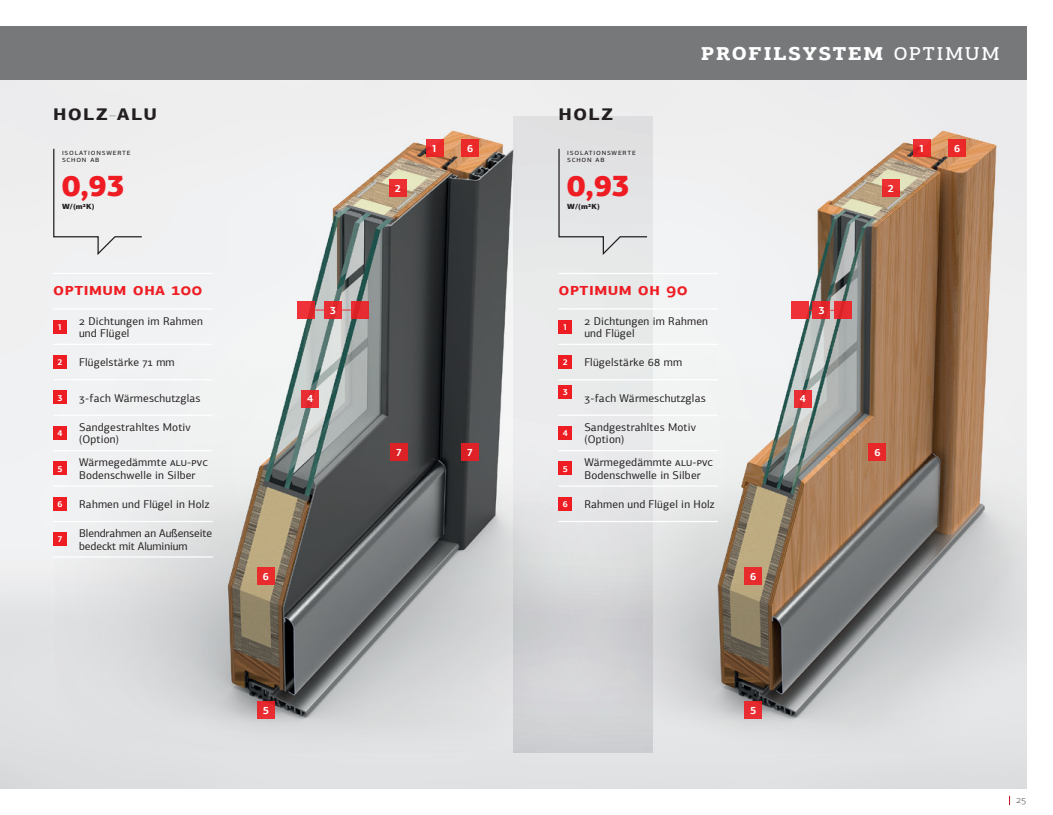
<style>
.page{position:relative;width:1053px;height:815px;background:#fff}
.page>*{position:absolute;margin:0;border:0;box-sizing:border-box;transform-origin:0 0}
.t1{font:900 30px "PF Agora Sans Pro";color:#ee1d23}
.t2{font:700 25px "PF Agora Slab Pro";letter-spacing:.05em;color:#fff}
.t3{font:700 22.5px "PF Agora Sans Pro";color:#231f20}
.t4{font:700 17.5px "PF Agora Sans Pro";color:#ee1d23}
.t5{font:11.25px/12.5px "PF Agora Sans Pro";letter-spacing:.015em;color:#231f20}
.t6{font:11.25px/12.5px "PF Agora Sans Pro";letter-spacing:-.005em;color:#231f20}
.t7{font:700 10.5px "PF Agora Sans Pro";color:#fff}
.t8{font:300 10px "PF Agora Sans Pro";color:#57585a}
.t9{font:700 8.62px "PF Agora Sans Pro";color:#fff}
.t10{font:8.12px/7.5px "PF Agora Sans Pro";color:#231f20}
.t11{font:900 7.5px "PF Agora Sans Pro";color:#231f20}
.s1{font-weight:400}
.s2{font-size:15px;color:#bcbdc0}
</style>
<div class="page">
<img style="left:0;top:80px;width:1026px;height:708px">
<img style="left:651px;top:116px;width:375px;height:636px">
<img style="left:56px;top:116px;width:595px;height:636px">
<div style="left:390px;top:443px;width:17px;height:18px;background:#dd2227"></div>
<div style="left:461px;top:443px;width:17px;height:18px;background:#de2228"></div>
<div style="left:257px;top:701px;width:18px;height:18px;background:#e62b30"></div>
<div style="left:257px;top:567px;width:18px;height:18px;background:#e82b2c"></div>
<div style="left:301px;top:390px;width:18px;height:17px;background:#e92e33"></div>
<div style="left:389px;top:179px;width:17px;height:18px;background:#e92b2d"></div>
<svg style="left:426px;top:140px;width:17px;height:17px"></svg>
<div style="left:461px;top:140px;width:18px;height:17px;background:#eb2929"></div>
<div style="left:868px;top:443px;width:18px;height:18px;background:#e72729"></div>
<div style="left:794px;top:390px;width:17px;height:17px;background:#ea2f34"></div>
<div style="left:882px;top:179px;width:17px;height:18px;background:#ea2e2f"></div>
<svg style="left:912px;top:140px;width:18px;height:17px"></svg>
<div style="left:948px;top:140px;width:18px;height:17px;background:#eb2929"></div>
<div style="left:744px;top:701px;width:18px;height:18px;background:#e72c31"></div>
<div style="left:744px;top:567px;width:18px;height:18px;background:#e82b2c"></div>
<div style="left:53px;top:148px;width:90px;height:109px;background:#efeff0"></div>
<div style="left:557px;top:148px;width:91px;height:109px;background:#e1e3e5"></div>
<svg style="left:297px;top:301px;width:18px;height:18px"></svg>
<div style="left:324px;top:301px;width:18px;height:18px;background:#e92e33"></div>
<svg style="left:350px;top:301px;width:18px;height:18px"></svg>
<div style="left:791px;top:301px;width:18px;height:18px;background:#ee3238"></div>
<svg style="left:812px;top:301px;width:18px;height:18px"></svg>
<svg style="left:833px;top:301px;width:18px;height:18px"></svg>
<img style="left:0;top:116px;width:1px;height:636px">
<div style="left:0;top:27px;width:1026px;height:53px;background:#76787a"></div>
<svg style="left:558px;top:273px;width:17px;height:1px"></svg>
<hr style="left:575px;top:273px;width:143px;height:1px;background:#fff">
<svg style="left:558px;top:308px;width:17px;height:2px"></svg>
<hr style="left:575px;top:308px;width:143px;height:2px;background:#fff">
<svg style="left:558px;top:344px;width:17px;height:1px"></svg>
<hr style="left:575px;top:344px;width:143px;height:1px;background:#fff">
<svg style="left:558px;top:379px;width:17px;height:1px"></svg>
<hr style="left:575px;top:379px;width:143px;height:1px;background:#fff">
<svg style="left:558px;top:415px;width:17px;height:1px"></svg>
<hr style="left:575px;top:415px;width:143px;height:1px;background:#fff">
<svg style="left:558px;top:450px;width:17px;height:1px"></svg>
<hr style="left:575px;top:450px;width:143px;height:1px;background:#fff">
<svg style="left:558px;top:485px;width:17px;height:2px"></svg>
<hr style="left:575px;top:485px;width:143px;height:2px;background:#fff">
<svg style="left:558px;top:521px;width:17px;height:1px"></svg>
<hr style="left:575px;top:521px;width:143px;height:1px;background:#fff">
<div style="left:558px;top:320px;width:14px;height:14px;background:#ee1d23"></div>
<div style="left:558px;top:355px;width:14px;height:14px;background:#ee1d23"></div>
<div style="left:558px;top:385px;width:14px;height:13px;background:#ee1d23"></div>
<div style="left:558px;top:426px;width:14px;height:14px;background:#ee1d23"></div>
<div style="left:558px;top:461px;width:14px;height:14px;background:#ee1d23"></div>
<div style="left:558px;top:497px;width:14px;height:14px;background:#ee1d23"></div>
<svg style="left:53px;top:273px;width:17px;height:1px"></svg>
<hr style="left:70px;top:273px;width:143px;height:1px;background:#fff">
<svg style="left:53px;top:308px;width:17px;height:2px"></svg>
<hr style="left:70px;top:308px;width:143px;height:2px;background:#fff">
<svg style="left:53px;top:344px;width:17px;height:1px"></svg>
<hr style="left:70px;top:344px;width:143px;height:1px;background:#fff">
<svg style="left:53px;top:379px;width:17px;height:1px"></svg>
<hr style="left:70px;top:379px;width:143px;height:1px;background:#fff">
<svg style="left:53px;top:415px;width:17px;height:1px"></svg>
<hr style="left:70px;top:415px;width:143px;height:1px;background:#fff">
<svg style="left:53px;top:450px;width:17px;height:1px"></svg>
<hr style="left:70px;top:450px;width:143px;height:1px;background:#fff">
<svg style="left:53px;top:485px;width:17px;height:2px"></svg>
<hr style="left:70px;top:485px;width:143px;height:2px;background:#fff">
<svg style="left:53px;top:521px;width:17px;height:1px"></svg>
<hr style="left:70px;top:521px;width:143px;height:1px;background:#fff">
<svg style="left:53px;top:556px;width:17px;height:2px"></svg>
<hr style="left:70px;top:556px;width:143px;height:2px;background:#fff">
<div style="left:53px;top:320px;width:14px;height:14px;background:#ee1d23"></div>
<div style="left:53px;top:355px;width:14px;height:14px;background:#ee1d23"></div>
<div style="left:53px;top:391px;width:14px;height:13px;background:#ee1d23"></div>
<div style="left:53px;top:426px;width:14px;height:14px;background:#ee1d23"></div>
<div style="left:53px;top:461px;width:14px;height:14px;background:#ee1d23"></div>
<div style="left:53px;top:497px;width:14px;height:14px;background:#ee1d23"></div>
<div style="left:53px;top:532px;width:14px;height:14px;background:#ee1d23"></div>
<h2 class="t2" style="left:700px;top:35px;width:300px">profilsystem <span class="s1">optimum</span></h2>
<h3 class="t3" style="left:53px;top:99px;width:105px">holz<span class="s2">–</span>alu</h3>
<h3 class="t3" style="left:558px;top:99px;width:56px">holz</h3>
<p class="t10" style="left:62px;top:148px;width:70px">Isolationswerte schon ab</p>
<h1 class="t1" style="left:62px;top:166px;width:64px">0,93</h1>
<p class="t11" style="left:62px;top:202px;width:34px">W/(m2K)</p>
<p class="t7" style="left:431px;top:142px;width:8px">1</p>
<p class="t7" style="left:467px;top:142px;width:8px">6</p>
<p class="t10" style="left:567px;top:148px;width:70px">Isolationswerte schon ab</p>
<h1 class="t1" style="left:567px;top:166px;width:64px">0,93</h1>
<p class="t11" style="left:567px;top:202px;width:34px">W/(m2K)</p>
<p class="t7" style="left:394px;top:182px;width:8px">2</p>
<p class="t7" style="left:887px;top:182px;width:8px">2</p>
<p class="t7" style="left:918px;top:142px;width:8px">1</p>
<p class="t7" style="left:954px;top:142px;width:8px">6</p>
<h3 class="t4" style="left:53px;top:278px;width:150px">optimum oHA 100</h3>
<p class="t9" style="left:58px;top:321px;width:7px">1</p>
<p class="t5" style="left:79px;top:315px;width:125px">2 Dichtungen im Rahmen und Flügel</p>
<p class="t9" style="left:58px;top:357px;width:7px">2</p>
<p class="t5" style="left:79px;top:356px;width:97px">Flügelstärke 71 mm</p>
<p class="t9" style="left:58px;top:392px;width:7px">3</p>
<p class="t5" style="left:79px;top:392px;width:123px">3-fach Wärmeschutzglas</p>
<p class="t9" style="left:58px;top:428px;width:7px">4</p>
<p class="t5" style="left:79px;top:421px;width:113px">Sandgestrahltes Motiv (Option)</p>
<p class="t9" style="left:58px;top:463px;width:7px">5</p>
<p class="t5" style="left:79px;top:456px;width:130px">Wärmegedämmte alu-pvc<br>Bodenschwelle in Silber</p>
<p class="t9" style="left:58px;top:499px;width:7px">6</p>
<p class="t5" style="left:79px;top:498px;width:132px">Rahmen und Flügel in Holz</p>
<p class="t9" style="left:58px;top:534px;width:7px">7</p>
<p class="t6" style="left:79px;top:527px;width:135px">Blendrahmen an Außenseite bedeckt mit Aluminium</p>
<p class="t7" style="left:263px;top:569px;width:8px">6</p>
<p class="t7" style="left:307px;top:392px;width:8px">4</p>
<h3 class="t4" style="left:558px;top:278px;width:130px">optimum oH 90</h3>
<p class="t9" style="left:562px;top:321px;width:7px">1</p>
<p class="t5" style="left:584px;top:315px;width:125px">2 Dichtungen im Rahmen und Flügel</p>
<p class="t9" style="left:562px;top:357px;width:7px">2</p>
<p class="t5" style="left:584px;top:356px;width:99px">Flügelstärke 68 mm</p>
<p class="t9" style="left:562px;top:386px;width:7px">3</p>
<p class="t5" style="left:584px;top:392px;width:123px">3-fach Wärmeschutzglas</p>
<p class="t9" style="left:562px;top:428px;width:7px">4</p>
<p class="t5" style="left:584px;top:421px;width:113px">Sandgestrahltes Motiv (Option)</p>
<p class="t9" style="left:562px;top:463px;width:7px">5</p>
<p class="t5" style="left:584px;top:456px;width:130px">Wärmegedämmte alu-pvc<br>Bodenschwelle in Silber</p>
<p class="t9" style="left:562px;top:499px;width:7px">6</p>
<p class="t5" style="left:584px;top:498px;width:132px">Rahmen und Flügel in Holz</p>
<p class="t7" style="left:330px;top:304px;width:8px">3</p>
<p class="t7" style="left:818px;top:304px;width:8px">3</p>
<p class="t7" style="left:799px;top:392px;width:8px">4</p>
<p class="t7" style="left:396px;top:445px;width:8px">7</p>
<p class="t7" style="left:466px;top:445px;width:8px">7</p>
<p class="t7" style="left:750px;top:569px;width:8px">6</p>
<p class="t7" style="left:874px;top:445px;width:8px">6</p>
<p class="t7" style="left:263px;top:704px;width:8px">5</p>
<p class="t7" style="left:750px;top:704px;width:8px">5</p>
<p class="t8" style="left:1015px;top:794px;width:12px">25</p>
</div>
